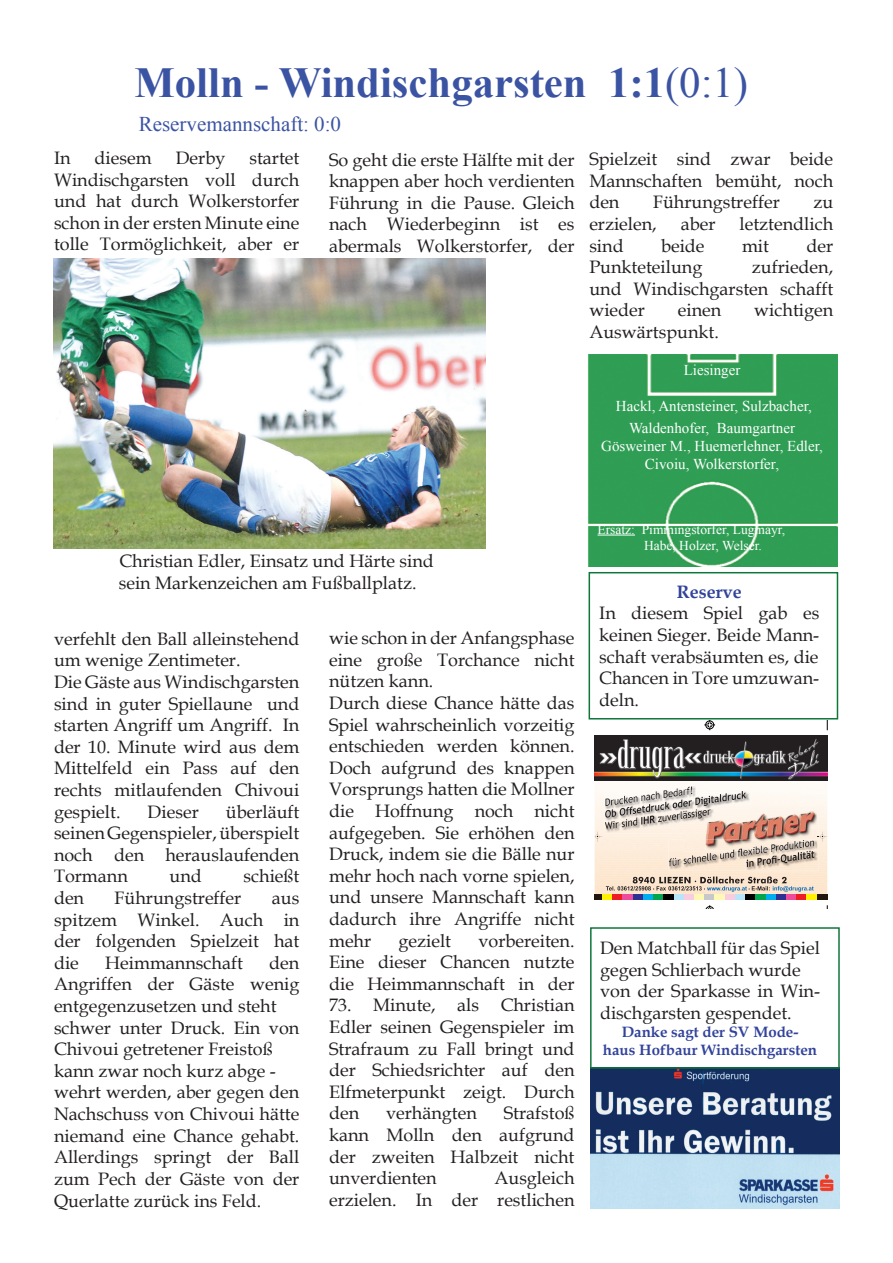
<style>
.page{position:relative;width:893px;height:1263px;background:#fff}
.page>*{position:absolute;margin:0;border:0;box-sizing:border-box;transform-origin:0 0}
.t1{font:700 42.75px "Times New Roman";color:#3b53a3}
.t2{font:21px "Times New Roman";color:#3b53a3}
.t3{font:18px/21.6px "Book Antiqua";color:#231f20;text-align:justify}
.t4{font:700 18px "Book Antiqua";color:#32439b}
.t5{font:15px/22.5px "Times New Roman";color:#fff;text-align:center}
.t6{font:700 15px/18px "Book Antiqua";color:#32439b;text-align:center}
.t7{font:13.5px/16.2px "Times New Roman";color:#fff}
.s1{font-weight:400}
</style>
<div class="page">
<div style="left:588px;top:354px;width:250px;height:213px;background:#2f9e54"></div>
<hr style="left:598px;top:535px;width:37px;height:1px;background:#fff">
<div style="left:589px;top:572px;width:249px;height:147px;border:2px solid #0f763b"></div>
<img style="left:595px;top:735px;width:232px;height:46px">
<img style="left:668px;top:867px;width:78px;height:3px">
<img style="left:746px;top:867px;width:72px;height:3px">
<svg style="left:595px;top:786px;width:232px;height:81px"></svg>
<svg style="left:704px;top:720px;width:11px;height:10px"></svg>
<svg style="left:595px;top:876px;width:233px;height:33px"></svg>
<img style="left:53px;top:259px;width:433px;height:289px">
<img style="left:590px;top:1069px;width:250px;height:140px">
<div style="left:590px;top:927px;width:250px;height:142px;border:2px solid #0f763b"></div>
<h1 class="t1" style="left:135px;top:52px;width:615px">Molln - Windischgarsten 1:1<span class="s1">(0:1)</span></h1>
<p class="t2" style="left:139px;top:109px;width:204px">Reservemannschaft: 0:0</p>
<p class="t3" style="left:54px;top:147px;width:18px">In</p>
<p class="t3" style="left:95px;top:147px;width:59px">diesem</p>
<p class="t3" style="left:176px;top:147px;width:51px">Derby</p>
<p class="t3" style="left:54px;top:147px;width:247px;text-indent:195px">startet Windischgarsten voll durch und hat durch Wolkerstorfer schon in der ersten Minute eine tolle Tormöglichkeit, aber er</p>
<p class="t3" style="left:329px;top:148px;width:247px">So geht die erste Hälfte mit der knappen aber hoch verdienten Führung in die Pause. Gleich nach Wiederbeginn ist es abermals Wolkerstorfer, der</p>
<p class="t3" style="left:589px;top:148px;width:245px">Spielzeit sind zwar beide Mannschaften bemüht, noch den</p>
<p class="t3" style="left:653px;top:191px;width:128px">Führungstreffer</p>
<p class="t3" style="left:813px;top:191px;width:21px">zu</p>
<p class="t3" style="left:589px;top:213px;width:69px">erzielen,</p>
<p class="t3" style="left:681px;top:213px;width:36px">aber</p>
<p class="t3" style="left:740px;top:213px;width:95px">letztendlich</p>
<p class="t3" style="left:589px;top:234px;width:36px">sind</p>
<p class="t3" style="left:661px;top:234px;width:45px">beide</p>
<p class="t3" style="left:742px;top:234px;width:28px">mit</p>
<p class="t3" style="left:806px;top:234px;width:28px">der</p>
<p class="t3" style="left:589px;top:256px;width:115px">Punkteteilung</p>
<p class="t3" style="left:589px;top:256px;width:245px;text-indent:162px">zufrieden, und Windischgarsten schafft wieder</p>
<p class="t3" style="left:678px;top:299px;width:45px">einen</p>
<p class="t3" style="left:754px;top:299px;width:80px">wichtigen</p>
<p class="t3" style="left:589px;top:321px;width:131px">Auswärtspunkt.</p>
<p class="t5" style="left:684px;top:358px;width:58px">Liesinger</p>
<p class="t5" style="left:616px;top:394px;width:197px">Hackl, Antensteiner, Sulzbacher,<br>Waldenhofer, Baumgartner</p>
<p class="t5" style="left:601px;top:437px;width:223px;line-height:18px">Gösweiner M., Huemerlehner, Edler,<br>Civoiu, Wolkerstorfer,</p>
<p class="t3" style="left:119px;top:550px;width:317px">Christian Edler, Einsatz und Härte sind sein Markenzeichen am Fußballplatz.</p>
<p class="t3" style="left:54px;top:627px;width:247px;text-align:left">verfehlt den Ball alleinstehend um wenige Zentimeter.<br>Die Gäste aus Windischgarsten sind in guter Spiellaune und starten Angriff um Angriff. In der 10. Minute wird aus dem<br>Mittelfeld ein Pass auf den rechts mitlaufenden Chivoui gespielt.</p>
<p class="t3" style="left:54px;top:800px;width:247px;text-indent:172px">überläuft seinen Gegenspieler, überspielt noch den herauslaufenden Tormann</p>
<p class="t3" style="left:148px;top:800px;width:53px">Dieser</p>
<p class="t3" style="left:170px;top:865px;width:34px">und</p>
<p class="t3" style="left:244px;top:865px;width:57px">schießt</p>
<p class="t3" style="left:54px;top:887px;width:32px">den</p>
<p class="t3" style="left:115px;top:887px;width:128px">Führungstreffer</p>
<p class="t3" style="left:54px;top:887px;width:247px;text-indent:218px">aus spitzem Winkel. Auch in der folgenden Spielzeit hat die</p>
<p class="t3" style="left:54px;top:951px;width:247px;text-align:left;text-indent:215px">den<br>Angriffen der Gäste wenig entgegenzusetzen und steht schwer unter Druck. Ein von<br>Chivoui getretener Freistoß kann zwar noch kurz abge - wehrt werden, aber gegen den<br>Nachschuss von Chivoui hätte niemand eine Chance gehabt.<br>Allerdings springt der Ball zum Pech der Gäste von der<br>Querlatte zurück ins Feld.</p>
<p class="t3" style="left:105px;top:951px;width:139px">Heimmannschaft</p>
<p class="t3" style="left:329px;top:627px;width:247px;text-align:left">wie schon in der Anfangsphase eine große Torchance nicht nützen kann.<br>Durch diese Chance hätte das<br>Spiel wahrscheinlich vorzeitig entschieden werden können.<br>Doch aufgrund des knappen<br>Vorsprungs hatten die Mollner die Hoffnung noch nicht aufgegeben. Sie erhöhen den<br>Druck, indem sie die Bälle nur mehr hoch nach vorne spielen, und unsere Mannschaft kann dadurch ihre Angriffe nicht mehr</p>
<p class="t3" style="left:398px;top:929px;width:54px">gezielt</p>
<p class="t3" style="left:329px;top:929px;width:247px;text-indent:149px">vorbereiten.<br>Eine dieser Chancen nutzte die Heimmannschaft in der</p>
<p class="t3" style="left:329px;top:994px;width:247px">73. Minute, als Christian Edler seinen Gegenspieler im Strafraum zu Fall bringt und der Schiedsrichter auf den Elfmeterpunkt zeigt. Durch den</p>
<p class="t3" style="left:386px;top:1102px;width:92px">verhängten</p>
<p class="t3" style="left:329px;top:1102px;width:247px;text-indent:175px">Strafstoß kann Molln den aufgrund der zweiten Halbzeit nicht unverdienten</p>
<p class="t3" style="left:329px;top:1167px;width:247px;text-align:right">Ausgleich<br>erzielen. In der restlichen</p>
<p class="t7" style="left:644px;top:520px;width:143px;text-indent:-46px">Ersatz: Pimmingstorfer, Lugmayr,<br>Habe, Holzer, Welser.</p>
<p class="t4" style="left:677px;top:579px;width:66px">Reserve</p>
<p class="t3" style="left:599px;top:602px;width:222px">In diesem Spiel gab es keinen Sieger. Beide Mann&shy;schaft verabsäumten es, die Chancen in Tore umzuwan&shy;deln.</p>
<p class="t3" style="left:600px;top:937px;width:222px;text-align:left">Den Matchball für das Spiel gegen Schlierbach wurde von der Sparkasse in Win&shy;dischgarsten gespendet.</p>
<p class="t6" style="left:603px;top:1023px;width:216px">Danke sagt der SV Mode-<br>haus Hofbaur Windischgarsten</p>
</div>
